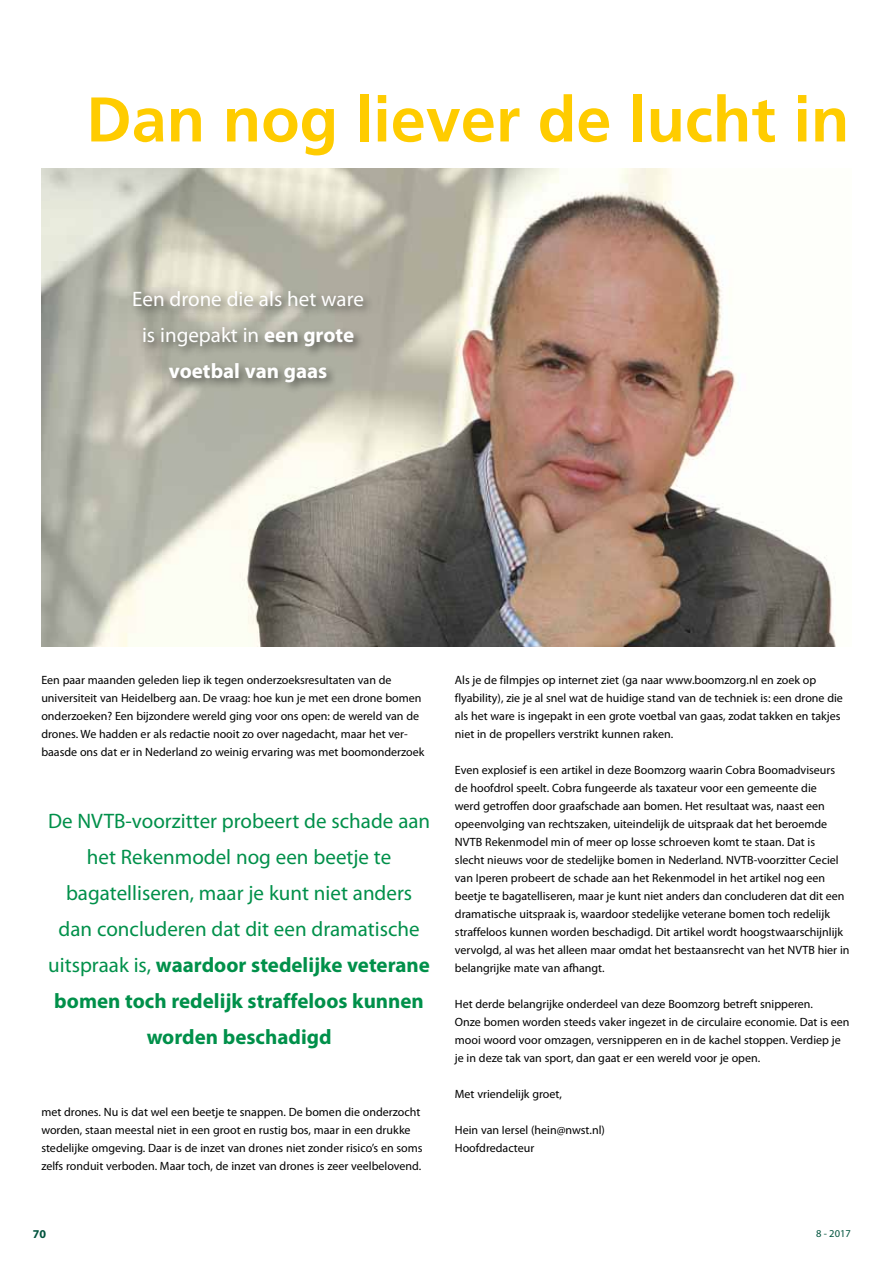
<style>
.page{position:relative;width:893px;height:1263px;background:#fff}
.page>*{position:absolute;margin:0;border:0;box-sizing:border-box;transform-origin:0 0}
.t1{font:700 63px "Frutiger";color:#fc0}
.t2{font:21px/36px "Myriad Pro";color:#00904a;text-align:center}
.t3{font:21px/36px "Myriad Pro";color:#fff;text-align:center}
.t4{font:12px/18px "Myriad Pro";color:#000}
.t5{font:700 12px "Myriad Pro";color:#00533d}
.t6{font:10.5px "Myriad Pro";color:#00533d}
.s1{font-weight:700}
</style>
<div class="page">
<img style="left:41px;top:168px;width:795px;height:478px">
<div style="left:130px;top:288px;width:245px;height:106px;background:#000;opacity:.5"></div>
<h1 class="t1" style="left:86px;top:83px;width:765px">Dan nog liever de lucht in</h1>
<h2 class="t3" style="left:132px;top:281px;width:233px">Een drone die als het ware is ingepakt in <span class="s1">een grote voetbal van gaas</span></h2>
<p class="t4" style="left:41px;top:671px;width:385px">Een paar maanden geleden liep ik tegen onderzoeksresultaten van de universiteit van Heidelberg aan. De vraag: hoe kun je met een drone bomen onderzoeken? Een bijzondere wereld ging voor ons open: de wereld van de drones. We hadden er als redactie nooit zo over nagedacht, maar het ver&shy;baasde ons dat er in Nederland zo weinig ervaring was met boomonderzoek</p>
<p class="t2" style="left:48px;top:803px;width:384px">De NVTB-voorzitter probeert de schade aan het Rekenmodel nog een beetje te bagatelliseren, maar je kunt niet anders dan concluderen dat dit een dramatische uitspraak is, <span class="s1">waardoor stedelijke veterane bomen toch redelijk straffeloos kunnen worden beschadigd</span></p>
<p class="t4" style="left:41px;top:1103px;width:383px">met drones. Nu is dat wel een beetje te snappen. De bomen die onderzocht worden, staan meestal niet in een groot en rustig bos, maar in een drukke stedelijke omgeving. Daar is de inzet van drones niet zonder risico’s en soms zelfs ronduit verboden. Maar toch, de inzet van drones is zeer veelbelovend.</p>
<p class="t4" style="left:455px;top:671px;width:390px">Als je de filmpjes op internet ziet (ga naar www.boomzorg.nl en zoek op flyability), zie je al snel wat de huidige stand van de techniek is: een drone die als het ware is ingepakt in een grote voetbal van gaas, zodat takken en takjes niet in de propellers verstrikt kunnen raken.</p>
<p class="t4" style="left:455px;top:761px;width:396px">Even explosief is een artikel in deze Boomzorg waarin Cobra Boomadviseurs de hoofdrol speelt. Cobra fungeerde als taxateur voor een gemeente die<br>werd getroffen door graafschade aan bomen. Het resultaat was, naast een opeenvolging van rechtszaken, uiteindelijk de uitspraak dat het beroemde NVTB Rekenmodel min of meer op losse schroeven komt te staan. Dat is<br>slecht nieuws voor de stedelijke bomen in Nederland. NVTB-voorzitter Ceciel van Iperen probeert de schade aan het Rekenmodel in het artikel nog een beetje te bagatelliseren, maar je kunt niet anders dan concluderen dat dit een dramatische uitspraak is, waardoor stedelijke veterane bomen toch redelijk straffeloos kunnen worden beschadigd. Dit artikel wordt hoogstwaarschijnlijk vervolgd, al was het alleen maar omdat het bestaansrecht van het NVTB hier in belangrijke mate van afhangt.</p>
<p class="t4" style="left:455px;top:995px;width:396px">Het derde belangrijke onderdeel van deze Boomzorg betreft snipperen.<br>Onze bomen worden steeds vaker ingezet in de circulaire economie. Dat is een mooi woord voor omzagen, versnipperen en in de kachel stoppen. Verdiep je je in deze tak van sport, dan gaat er een wereld voor je open.</p>
<p class="t4" style="left:455px;top:1085px;width:108px">Met vriendelijk groet,</p>
<p class="t4" style="left:455px;top:1121px;width:151px">Hein van Iersel (hein@nwst.nl)<br>Hoofdredacteur</p>
<p class="t5" style="left:33px;top:1226px;width:15px">70</p>
<p class="t6" style="left:816px;top:1227px;width:36px">8 - 2017</p>
</div>
